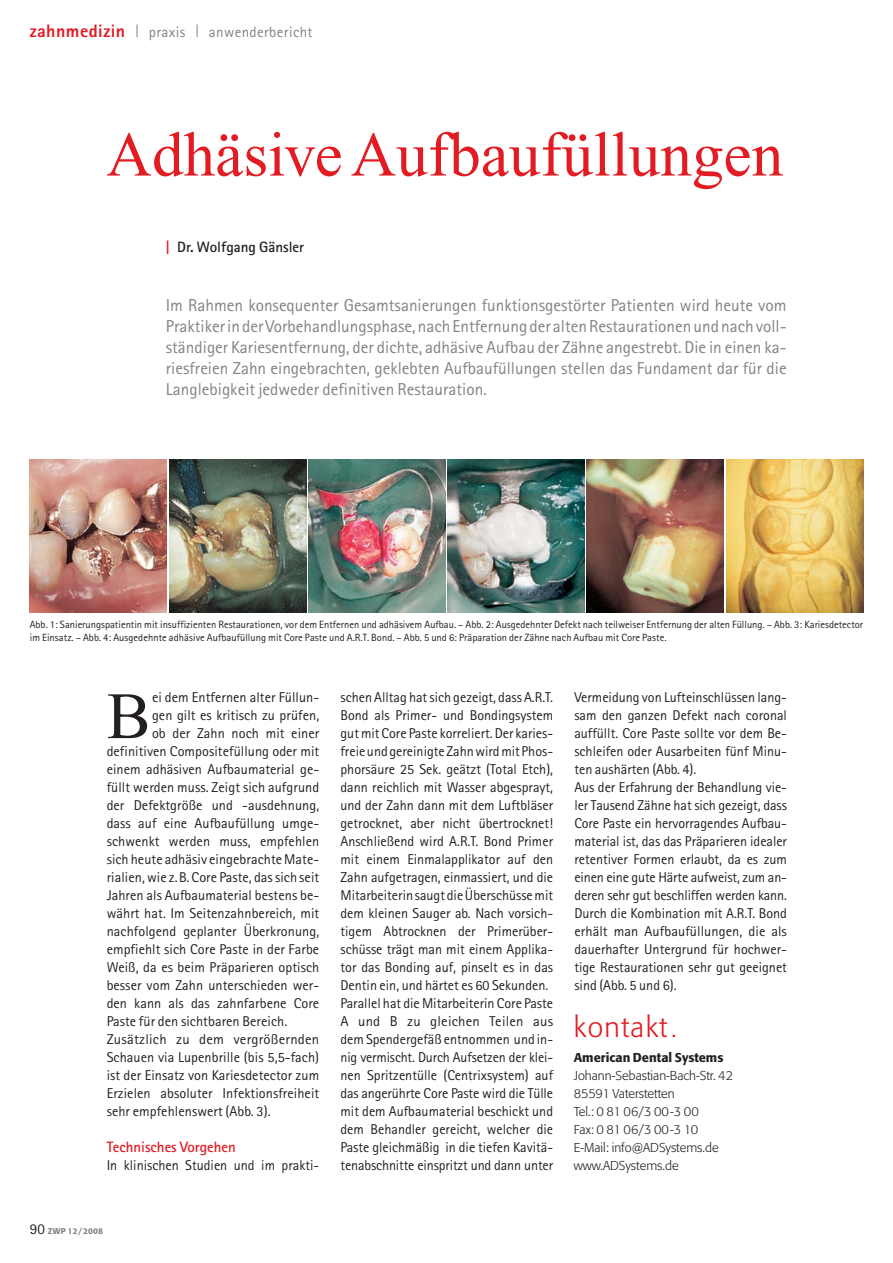
<style>
.page{position:relative;width:893px;height:1263px;background:#fff}
.page>*{position:absolute;margin:0;border:0;box-sizing:border-box;transform-origin:0 0}
.t1{font:66px "Times New Roman";color:#231f20}
.t2{font:63px "Times New Roman";color:#e31b22}
.t3{font:300 28.5px "Formata";letter-spacing:.05em;color:#e31b22}
.t4{font:800 18px "Rotis Sans Serif";letter-spacing:.025em;color:#e31b22}
.t5{font:17.25px/21px "Rotis Sans Serif";color:#808284;text-align:justify}
.t6{font:15px "Rotis Sans Serif";letter-spacing:.025em;color:#808284}
.t7{font:700 15px "Rotis Sans Serif";color:#e31b22}
.t8{font:700 15px "Rotis Sans Serif";color:#231f20}
.t9{font:14.25px/18px "Rotis Sans Serif";color:#231f20}
.t10{font:300 12.75px/18px "Formata";color:#231f20}
.t11{font:500 12.75px "Formata";color:#231f20}
.t12{font:10.5px/13.5px "Rotis Sans Serif";color:#231f20}
.t13{font:500 8.25px "Formata";letter-spacing:.02em;color:#808284}
.s1{color:#e31b22}
.s2{font-family:"Rotis Sans Serif";font-weight:400;font-size:15px;color:#231f20}
.s3{font-size:24px}
</style>
<div class="page">
<svg style="left:197px;top:24px;width:1px;height:13px"></svg>
<svg style="left:137px;top:24px;width:1px;height:13px"></svg>
<img style="left:30px;top:459px;width:137px;height:153px">
<img style="left:169px;top:459px;width:137px;height:153px">
<img style="left:308px;top:459px;width:137px;height:153px">
<img style="left:448px;top:459px;width:137px;height:153px">
<img style="left:587px;top:459px;width:137px;height:153px">
<img style="left:726px;top:459px;width:137px;height:153px">
<p class="t4" style="left:30px;top:25px;width:97px">zahnmedizin</p>
<p class="t6" style="left:149px;top:27px;width:38px">praxis</p>
<p class="t6" style="left:209px;top:27px;width:105px">anwenderbericht</p>
<h2 class="t2" style="left:106px;top:132px;width:678px">Adhäsive Aufbaufüllungen</h2>
<p class="t8" style="left:166px;top:242px;width:140px"><span class="s1">|</span> Dr. Wolfgang Gänsler</p>
<p class="t5" style="left:166px;top:296px;width:622px">Im Rahmen konsequenter Gesamtsanierungen funktionsgestörter Patienten wird heute vom Praktiker in der Vorbehandlungsphase, nach Entfernung der alten Restaurationen und nach voll&shy;ständiger Kariesentfernung, der dichte, adhäsive Aufbau der Zähne angestrebt. Die in einen ka&shy;riesfreien Zahn eingebrachten, geklebten Aufbaufüllungen stellen das Fundament dar für die Langlebigkeit jedweder definitiven Restauration.</p>
<p class="t12" style="left:30px;top:619px;width:835px">Abb. 1: Sanierungspatientin mit insuffizienten Restaurationen, vor dem Entfernen und adhäsivem Aufbau. – Abb. 2: Ausgedehnter Defekt nach teilweiser Entfernung der alten Füllung. – Abb. 3: Kariesdetector im Einsatz. – Abb. 4: Ausgedehnte adhäsive Aufbaufüllung mit Core Paste und A.R.T. Bond. – Abb. 5 und 6: Präparation der Zähne nach Aufbau mit Core Paste.</p>
<h1 class="t1" style="left:107px;top:692px;width:46px">B</h1>
<p class="t9" style="left:152px;top:690px;width:169px">ei dem Entfernen alter Füllun-</p>
<p class="t9" style="left:152px;top:708px;width:169px">gen gilt es kritisch zu prüfen,</p>
<p class="t9" style="left:152px;top:726px;width:169px">ob der Zahn noch mit einer</p>
<p class="t9" style="left:107px;top:744px;width:214px">definitiven Compositefüllung oder mit</p>
<p class="t9" style="left:107px;top:762px;width:214px">einem adhäsiven Aufbaumaterial ge-</p>
<p class="t9" style="left:107px;top:780px;width:214px">füllt werden muss. Zeigt sich aufgrund</p>
<p class="t9" style="left:107px;top:798px;width:214px">der Defektgröße und -ausdehnung,</p>
<p class="t9" style="left:107px;top:816px;width:214px">dass auf eine Aufbaufüllung umge-</p>
<p class="t9" style="left:107px;top:834px;width:214px">schwenkt werden muss, empfehlen</p>
<p class="t9" style="left:107px;top:852px;width:214px">sich heute adhäsiv eingebrachte Mate-</p>
<p class="t9" style="left:107px;top:870px;width:214px">rialien, wie z.B. Core Paste, das sich seit</p>
<p class="t9" style="left:107px;top:888px;width:214px">Jahren als Aufbaumaterial bestens be-</p>
<p class="t9" style="left:107px;top:906px;width:214px">währt hat. Im Seitenzahnbereich, mit</p>
<p class="t9" style="left:107px;top:924px;width:214px">nachfolgend geplanter Überkronung,</p>
<p class="t9" style="left:107px;top:942px;width:214px">empfiehlt sich Core Paste in der Farbe</p>
<p class="t9" style="left:107px;top:960px;width:214px">Weiß, da es beim Präparieren optisch</p>
<p class="t9" style="left:107px;top:978px;width:214px">besser vom Zahn unterschieden wer-</p>
<p class="t9" style="left:107px;top:996px;width:214px">den kann als das zahnfarbene Core</p>
<p class="t9" style="left:107px;top:1014px;width:182px">Paste für den sichtbaren Bereich.</p>
<p class="t9" style="left:107px;top:1032px;width:214px">Zusätzlich zu dem vergrößernden</p>
<p class="t9" style="left:107px;top:1050px;width:214px">Schauen via Lupenbrille (bis 5,5-fach)</p>
<p class="t9" style="left:107px;top:1068px;width:214px">ist der Einsatz von Kariesdetector zum</p>
<p class="t9" style="left:107px;top:1086px;width:214px">Erzielen absoluter Infektionsfreiheit</p>
<p class="t9" style="left:107px;top:1104px;width:166px">sehr empfehlenswert (Abb. 3).</p>
<p class="t7" style="left:107px;top:1142px;width:131px">Technisches Vorgehen</p>
<p class="t9" style="left:107px;top:1158px;width:214px">In klinischen Studien und im prakti-</p>
<p class="t13" style="left:30px;top:1227px;width:74px"><span class="s2">90</span> ZWP 12/2008</p>
<p class="t9" style="left:340px;top:690px;width:214px">schen Alltag hat sich gezeigt, dass A.R.T.<br>Bond als Primer- und Bondingsystem gut mit Core Paste korreliert. Der karies&shy;freie und gereinigte Zahn wird mit Phos&shy;phorsäure 25 Sek. geätzt (Total Etch), dann reichlich mit Wasser abgesprayt, und der Zahn dann mit dem Luftbläser getrocknet, aber nicht übertrocknet!<br>Anschließend wird A.R.T. Bond Primer mit einem Einmalapplikator auf den Zahn aufgetragen, einmassiert, und die Mitarbeiterin saugt die Überschüsse mit dem kleinen Sauger ab. Nach vorsich&shy;tigem Abtrocknen der Primerüber&shy;schüsse trägt man mit einem Applika&shy;tor das Bonding auf, pinselt es in das Dentin ein, und härtet es 60 Sekunden.<br>Parallel hat die Mitarbeiterin Core Paste A und B zu gleichen Teilen aus dem Spendergefäß entnommen und in&shy;nig vermischt. Durch Aufsetzen der klei&shy;nen Spritzentülle (Centrixsystem) auf das angerührte Core Paste wird die Tülle mit dem Aufbaumaterial beschickt und dem Behandler gereicht, welcher die Paste gleichmäßig in die tiefen Kavitä&shy;tenabschnitte einspritzt und dann unter</p>
<p class="t9" style="left:574px;top:690px;width:214px">Vermeidung von Lufteinschlüssen lang&shy;sam den ganzen Defekt nach coronal auffüllt. Core Paste sollte vor dem Be&shy;schleifen oder Ausarbeiten fünf Minu&shy;ten aushärten (Abb. 4).<br>Aus der Erfahrung der Behandlung vie&shy;ler Tausend Zähne hat sich gezeigt, dass Core Paste ein hervorragendes Aufbau&shy;material ist, das das Präparieren idealer retentiver Formen erlaubt, da es zum einen eine gute Härte aufweist, zum an&shy;deren sehr gut beschliffen werden kann.<br>Durch die Kombination mit A.R.T. Bond erhält man Aufbaufüllungen, die als dauerhafter Untergrund für hochwer&shy;tige Restaurationen sehr gut geeignet sind (Abb. 5 und 6).</p>
<h3 class="t3" style="left:574px;top:1014px;width:104px">kontakt <span class="s3">.</span></h3>
<p class="t11" style="left:574px;top:1052px;width:151px">American Dental Systems</p>
<p class="t10" style="left:574px;top:1067px;width:161px">Johann-Sebastian-Bach-Str. 42<br>85591 Vaterstetten<br>Tel.: 0 81 06/3 00-3 00<br>Fax: 0 81 06/3 00-3 10<br>E-Mail: info@ADSystems.de www.ADSystems.de</p>
</div>
